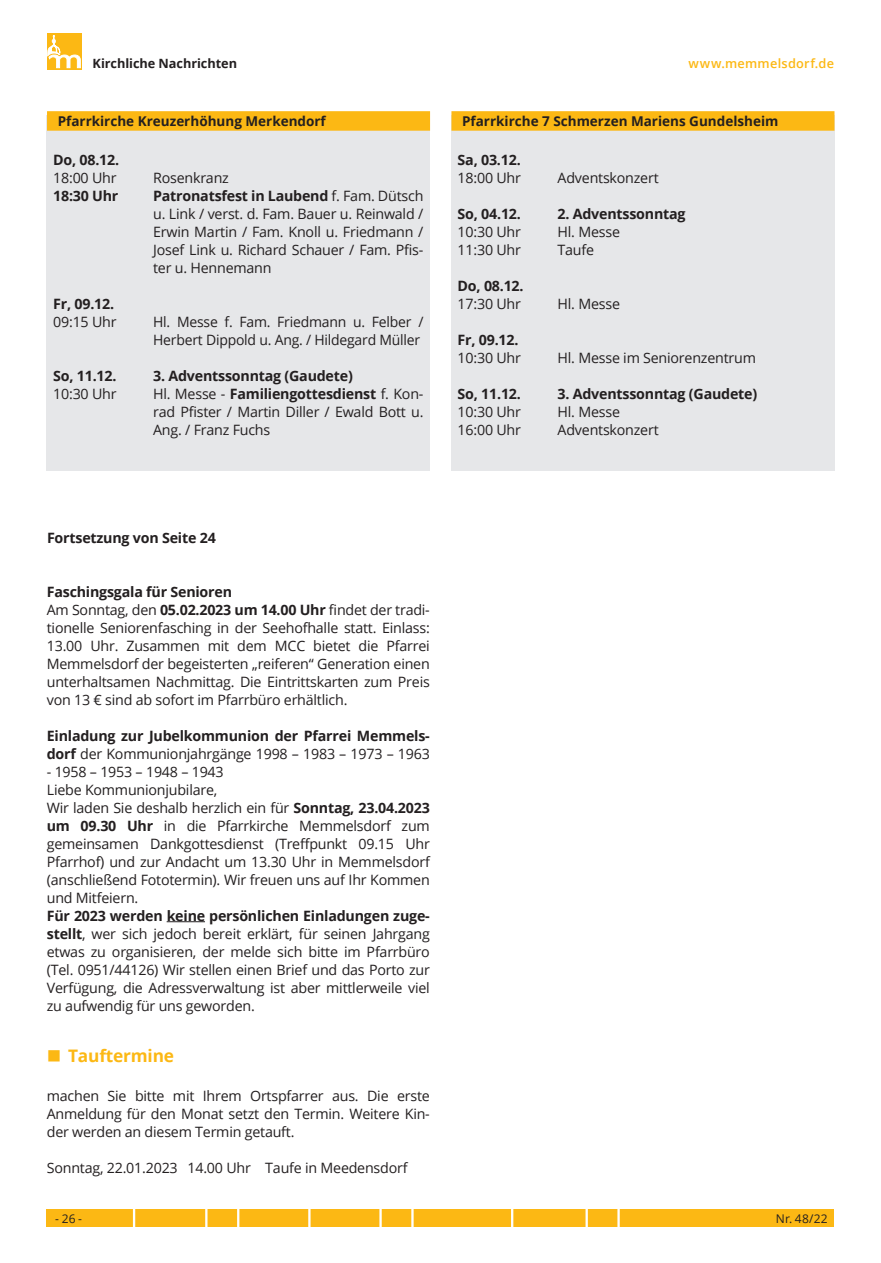
<style>
.page{position:relative;width:881px;height:1263px;background:#fff}
.page>*{position:absolute;margin:0;border:0;box-sizing:border-box;transform-origin:0 0}
.t1{font:700 17.25px "Open Sans";letter-spacing:-.01em;color:#fcb814}
.t2{font:14.25px/18px "Open Sans";letter-spacing:-.015em;color:#231f20;text-align:justify}
.t3{font:700 14.25px/18px "Open Sans";letter-spacing:-.015em;color:#231f20}
.t4{font:700 13.5px "Open Sans";color:#231f20}
.t5{font:700 12.75px "Open Sans";letter-spacing:-.005em;color:#231f20}
.t6{font:600 12.75px "Open Sans";letter-spacing:.02em;color:#fcb814}
.t7{font:12px "Open Sans";letter-spacing:.005em;color:#231f20}
.s1{font-weight:700}
.s2{font-weight:400}
</style>
<div class="page">
<svg style="left:47px;top:34px;width:34px;height:36px"></svg>
<svg style="left:47px;top:35px;width:33px;height:33px"></svg>
<div style="left:47px;top:1210px;width:786px;height:17px;background:#fcb814"></div>
<svg style="left:133px;top:1210px;width:2px;height:17px"></svg>
<svg style="left:205px;top:1210px;width:2px;height:17px"></svg>
<svg style="left:237px;top:1210px;width:2px;height:17px"></svg>
<svg style="left:308px;top:1210px;width:2px;height:17px"></svg>
<svg style="left:379px;top:1210px;width:2px;height:17px"></svg>
<svg style="left:411px;top:1210px;width:2px;height:17px"></svg>
<svg style="left:511px;top:1210px;width:2px;height:17px"></svg>
<svg style="left:585px;top:1210px;width:2px;height:17px"></svg>
<svg style="left:617px;top:1210px;width:2px;height:17px"></svg>
<div style="left:47px;top:115px;width:382px;height:356px;background:#e6e7e9"></div>
<div style="left:47px;top:111px;width:383px;height:20px;background:#fcb814"></div>
<div style="left:451px;top:115px;width:382px;height:356px;background:#e6e7e9"></div>
<div style="left:451px;top:111px;width:383px;height:20px;background:#fcb814"></div>
<hr style="left:167px;top:921px;width:38px;height:1px;background:#231f20">
<p class="t5" style="left:92px;top:54px;width:146px">Kirchliche Nachrichten</p>
<p class="t6" style="left:688px;top:55px;width:147px">www.memmelsdorf.de</p>
<p class="t4" style="left:58px;top:112px;width:269px">Pfarrkirche Kreuzerhöhung Merkendorf</p>
<p class="t4" style="left:462px;top:112px;width:318px">Pfarrkirche 7 Schmerzen Mariens Gundelsheim</p>
<p class="t3" style="left:53px;top:150px;width:67px">Do, 08.12.</p>
<p class="t2" style="left:53px;top:168px;width:65px">18:00 Uhr</p>
<p class="t2" style="left:153px;top:168px;width:77px">Rosenkranz</p>
<p class="t3" style="left:53px;top:186px;width:67px">18:30 Uhr</p>
<p class="t2" style="left:153px;top:186px;width:272px"><span class="s1">Patronatsfest in Laubend</span> f. Fam. Dütsch u. Link / verst. d. Fam. Bauer u. Reinwald / Erwin Martin / Fam. Knoll u. Friedmann / Josef Link u. Richard Schauer / Fam. Pfis&shy;ter u. Hennemann</p>
<p class="t3" style="left:53px;top:294px;width:62px">Fr, 09.12.</p>
<p class="t2" style="left:53px;top:312px;width:65px">09:15 Uhr</p>
<p class="t2" style="left:153px;top:312px;width:272px">Hl. Messe f. Fam. Friedmann u. Felber /<br>Herbert Dippold u. Ang. / Hildegard Müller</p>
<p class="t3" style="left:53px;top:366px;width:65px">So, 11.12.</p>
<p class="t3" style="left:153px;top:366px;width:201px">3. Adventssonntag (Gaudete)</p>
<p class="t2" style="left:53px;top:384px;width:65px">10:30 Uhr</p>
<p class="t2" style="left:153px;top:384px;width:272px">Hl. Messe - <span class="s1">Familiengottesdienst</span> f. Kon&shy;rad Pfister / Martin Diller / Ewald Bott u.<br>Ang. / Franz Fuchs</p>
<p class="t3" style="left:457px;top:150px;width:65px">Sa, 03.12.</p>
<p class="t2" style="left:457px;top:168px;width:65px">18:00 Uhr</p>
<p class="t2" style="left:557px;top:168px;width:103px">Adventskonzert</p>
<p class="t3" style="left:457px;top:204px;width:65px">So, 04.12.</p>
<p class="t3" style="left:557px;top:204px;width:129px">2. Adventssonntag</p>
<p class="t2" style="left:457px;top:222px;width:65px">10:30 Uhr</p>
<p class="t2" style="left:557px;top:222px;width:64px">Hl. Messe</p>
<p class="t2" style="left:457px;top:240px;width:65px">11:30 Uhr</p>
<p class="t2" style="left:557px;top:240px;width:38px">Taufe</p>
<p class="t3" style="left:457px;top:276px;width:67px">Do, 08.12.</p>
<p class="t2" style="left:457px;top:294px;width:65px">17:30 Uhr</p>
<p class="t2" style="left:557px;top:294px;width:64px">Hl. Messe</p>
<p class="t3" style="left:457px;top:330px;width:62px">Fr, 09.12.</p>
<p class="t2" style="left:457px;top:348px;width:65px">10:30 Uhr</p>
<p class="t2" style="left:557px;top:348px;width:200px">Hl. Messe im Seniorenzentrum</p>
<p class="t3" style="left:457px;top:384px;width:65px">So, 11.12.</p>
<p class="t3" style="left:557px;top:384px;width:201px">3. Adventssonntag (Gaudete)</p>
<p class="t2" style="left:457px;top:402px;width:65px">10:30 Uhr</p>
<p class="t2" style="left:557px;top:402px;width:64px">Hl. Messe</p>
<p class="t2" style="left:457px;top:420px;width:65px">16:00 Uhr</p>
<p class="t2" style="left:557px;top:420px;width:103px">Adventskonzert</p>
<p class="t3" style="left:47px;top:528px;width:170px">Fortsetzung von Seite 24</p>
<p class="t2" style="left:47px;top:582px;width:384px;text-align:left"><span class="s1">Faschingsgala für Senioren<br></span>Am Sonntag, den <span class="s1">05.02.2023 um 14.00 Uhr</span> findet der tradi&shy;tionelle Seniorenfasching in der Seehofhalle statt. Einlass:<br>13.00 Uhr. Zusammen mit dem MCC bietet die Pfarrei Memmelsdorf der begeisterten „reiferen“ Generation einen unterhaltsamen Nachmittag. Die Eintrittskarten zum Preis von 13 € sind ab sofort im Pfarrbüro erhältlich.</p>
<p class="t3" style="left:47px;top:726px;width:384px">Einladung zur Jubelkommunion der Pfarrei Memmels&shy;dorf <span class="s2">der Kommunionjahrgänge 1998 – 1983 – 1973 – 1963</span></p>
<p class="t2" style="left:47px;top:762px;width:384px;text-align:left">- 1958 – 1953 – 1948 – 1943<br>Liebe Kommunionjubilare,<br>Wir laden Sie deshalb herzlich ein für <span class="s1">Sonntag, 23.04.2023 um 09.30 Uhr</span> in die Pfarrkirche Memmelsdorf zum gemeinsamen Dankgottesdienst (Treffpunkt 09.15 Uhr Pfarrhof) und zur Andacht um 13.30 Uhr in Memmelsdorf (anschließend Fototermin). Wir freuen uns auf Ihr Kommen und Mitfeiern.</p>
<p class="t2" style="left:47px;top:906px;width:384px"><span class="s1">Für 2023 werden keine persönlichen Einladungen zuge&shy;stellt</span>, wer sich jedoch bereit erklärt, für seinen Jahrgang etwas zu organisieren, der melde sich bitte im Pfarrbüro (Tel. 0951/44126) Wir stellen einen Brief und das Porto zur Verfügung, die Adressverwaltung ist aber mittlerweile viel zu aufwendig für uns geworden.</p>
<p class="t1" style="left:47px;top:1044px;width:129px">■ Tauftermine</p>
<p class="t2" style="left:47px;top:1086px;width:384px">machen Sie bitte mit Ihrem Ortspfarrer aus. Die erste Anmeldung für den Monat setzt den Termin. Weitere Kin&shy;der werden an diesem Termin getauft.</p>
<p class="t2" style="left:47px;top:1158px;width:362px">Sonntag, 22.01.2023 14.00 Uhr Taufe in Meedensdorf</p>
<p class="t7" style="left:55px;top:1211px;width:28px">- 26 -</p>
<p class="t7" style="left:775px;top:1211px;width:53px">Nr. 48/22</p>
</div>
